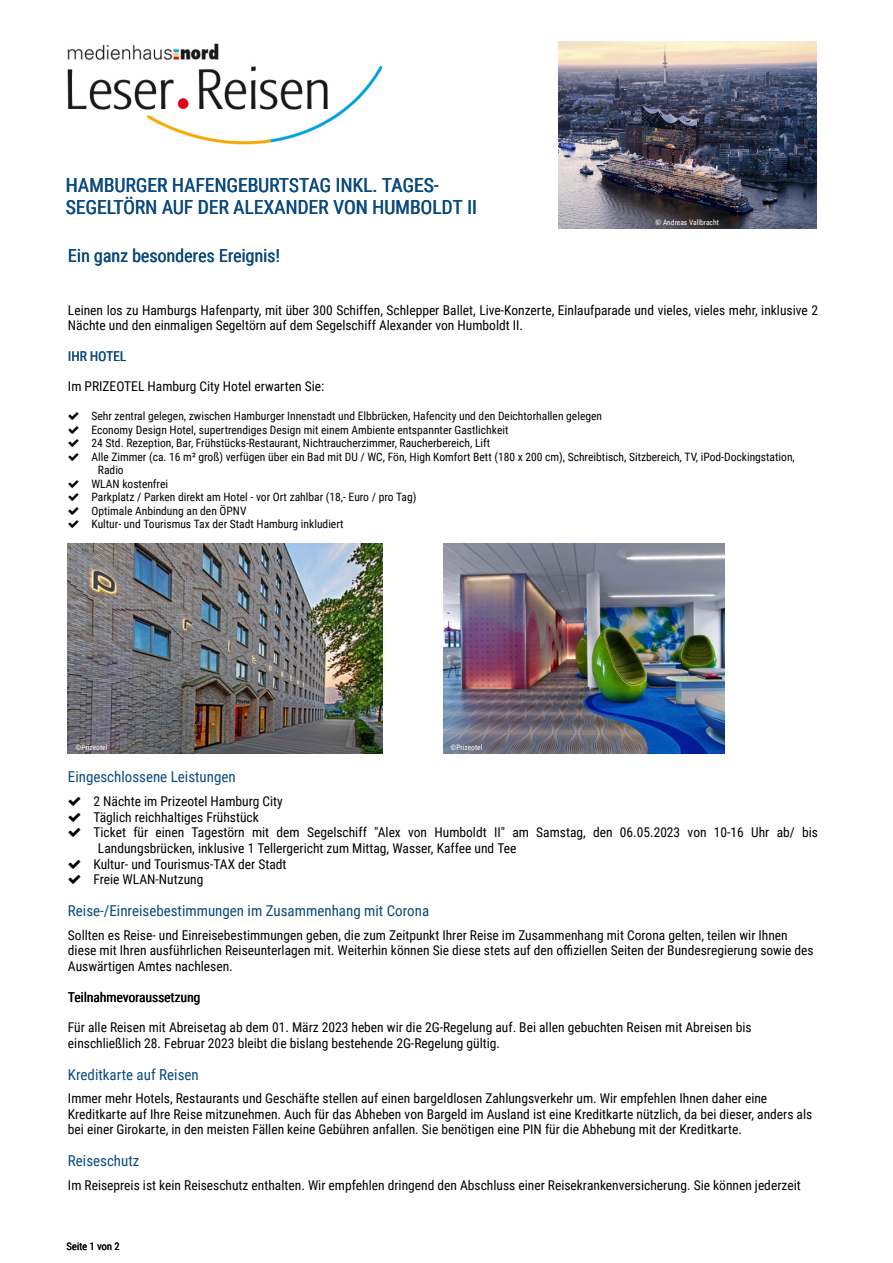
<style>
.page{position:relative;width:893px;height:1263px;background:#fff}
.page>*{position:absolute;margin:0;border:0;box-sizing:border-box;transform-origin:0 0}
.t1{font:19.5px/22.5px "Roboto Condensed";color:#0a4a7e}
.t2{font:18px "Roboto Condensed";color:#0a4a7e}
.t3{font:15px "Roboto Condensed";color:#0a4a7e}
.t4{font:13.5px/15.5px "Roboto Condensed";color:#000}
.t5{font:13.5px "Roboto Condensed";color:#0a4a7e}
.t6{font:11.55px "Roboto Condensed";color:#000}
.t7{font:10.5px "Roboto Condensed";color:#000}
.t8{font:7.5px "Roboto Condensed";color:#fff}
</style>
<div class="page">
<img style="left:68px;top:544px;width:315px;height:210px">
<img style="left:443px;top:544px;width:282px;height:210px">
<img style="left:67px;top:43px;width:316px;height:102px">
<img style="left:558px;top:41px;width:258px;height:188px">
<h1 class="t1" style="left:66px;top:175px;width:413px">HAMBURGER HAFENGEBURTSTAG INKL. TAGES-<br>SEGELTÖRN AUF DER ALEXANDER VON HUMBOLDT II</h1>
<h2 class="t2" style="left:68px;top:247px;width:213px">Ein ganz besonderes Ereignis!</h2>
<p class="t8" style="left:655px;top:219px;width:65px">© Andreas Vallbracht</p>
<p class="t4" style="left:68px;top:303px;width:752px">Leinen los zu Hamburgs Hafenparty, mit über 300 Schiffen, Schlepper Ballet, Live-Konzerte, Einlaufparade und vieles, vieles mehr, inklusive 2<br>Nächte und den einmaligen Segeltörn auf dem Segelschiff Alexander von Humboldt II.</p>
<p class="t5" style="left:68px;top:350px;width:60px">IHR HOTEL</p>
<p class="t4" style="left:68px;top:380px;width:258px">Im PRIZEOTEL Hamburg City Hotel erwarten Sie:</p>
<p class="t6" style="left:92px;top:411px;width:512px">Sehr zentral gelegen, zwischen Hamburger Innenstadt und Elbbrücken, Hafencity und den Deichtorhallen gelegen</p>
<p class="t6" style="left:92px;top:425px;width:419px">Economy Design Hotel, supertrendiges Design mit einem Ambiente entspannter Gastlichkeit</p>
<p class="t6" style="left:92px;top:438px;width:400px">24 Std. Rezeption, Bar, Frühstücks-Restaurant, Nichtraucherzimmer, Raucherbereich, Lift</p>
<p class="t6" style="left:92px;top:452px;width:705px">Alle Zimmer (ca. 16 m² groß) verfügen über ein Bad mit DU / WC, Fön, High Komfort Bett (180 x 200 cm), Schreibtisch, Sitzbereich, TV, iPod-Dockingstation,</p>
<p class="t6" style="left:98px;top:465px;width:27px">Radio</p>
<p class="t6" style="left:92px;top:478px;width:78px">WLAN kostenfrei</p>
<p class="t6" style="left:92px;top:492px;width:326px">Parkplatz / Parken direkt am Hotel - vor Ort zahlbar (18,- Euro / pro Tag)</p>
<p class="t6" style="left:92px;top:505px;width:157px">Optimale Anbindung an den ÖPNV</p>
<p class="t6" style="left:92px;top:519px;width:254px">Kultur- und Tourismus Tax der Stadt Hamburg inkludiert</p>
<p class="t8" style="left:75px;top:744px;width:33px">©Prizeotel</p>
<p class="t8" style="left:450px;top:744px;width:33px">©Prizeotel</p>
<p class="t3" style="left:68px;top:770px;width:169px">Eingeschlossene Leistungen</p>
<p class="t4" style="left:93px;top:794px;width:191px">2 Nächte im Prizeotel Hamburg City</p>
<p class="t4" style="left:93px;top:810px;width:167px">Täglich reichhaltiges Frühstück</p>
<p class="t4" style="left:93px;top:826px;width:726px">Ticket für einen Tagestörn mit dem Segelschiff "Alex von Humboldt II" am Samstag, den 06.05.2023 von 10-16 Uhr ab/ bis</p>
<p class="t4" style="left:98px;top:841px;width:420px">Landungsbrücken, inklusive 1 Tellergericht zum Mittag, Wasser, Kaffee und Tee</p>
<p class="t4" style="left:93px;top:857px;width:195px">Kultur- und Tourismus-TAX der Stadt</p>
<p class="t4" style="left:93px;top:873px;width:111px">Freie WLAN-Nutzung</p>
<p class="t3" style="left:68px;top:904px;width:363px">Reise-/Einreisebestimmungen im Zusammenhang mit Corona</p>
<p class="t4" style="left:68px;top:928px;width:747px">Sollten es Reise- und Einreisebestimmungen geben, die zum Zeitpunkt Ihrer Reise im Zusammenhang mit Corona gelten, teilen wir Ihnen diese mit Ihren ausführlichen Reiseunterlagen mit. Weiterhin können Sie diese stets auf den offiziellen Seiten der Bundesregierung sowie des<br>Auswärtigen Amtes nachlesen.</p>
<p class="t4" style="left:68px;top:990px;width:134px">Teilnahmevoraussetzung</p>
<p class="t4" style="left:68px;top:1020px;width:685px">Für alle Reisen mit Abreisetag ab dem 01. März 2023 heben wir die 2G-Regelung auf. Bei allen gebuchten Reisen mit Abreisen bis einschließlich 28. Februar 2023 bleibt die bislang bestehende 2G-Regelung gültig.</p>
<p class="t3" style="left:68px;top:1068px;width:132px">Kreditkarte auf Reisen</p>
<p class="t4" style="left:68px;top:1091px;width:746px">Immer mehr Hotels, Restaurants und Geschäfte stellen auf einen bargeldlosen Zahlungsverkehr um. Wir empfehlen Ihnen daher eine<br>Kreditkarte auf Ihre Reise mitzunehmen. Auch für das Abheben von Bargeld im Ausland ist eine Kreditkarte nützlich, da bei dieser, anders als bei einer Girokarte, in den meisten Fällen keine Gebühren anfallen. Sie benötigen eine PIN für die Abhebung mit der Kreditkarte.</p>
<p class="t3" style="left:68px;top:1154px;width:73px">Reiseschutz</p>
<p class="t4" style="left:68px;top:1178px;width:734px">Im Reisepreis ist kein Reiseschutz enthalten. Wir empfehlen dringend den Abschluss einer Reisekrankenversicherung. Sie können jederzeit</p>
<p class="t7" style="left:66px;top:1242px;width:55px">Seite 1 von 2</p>
</div>
